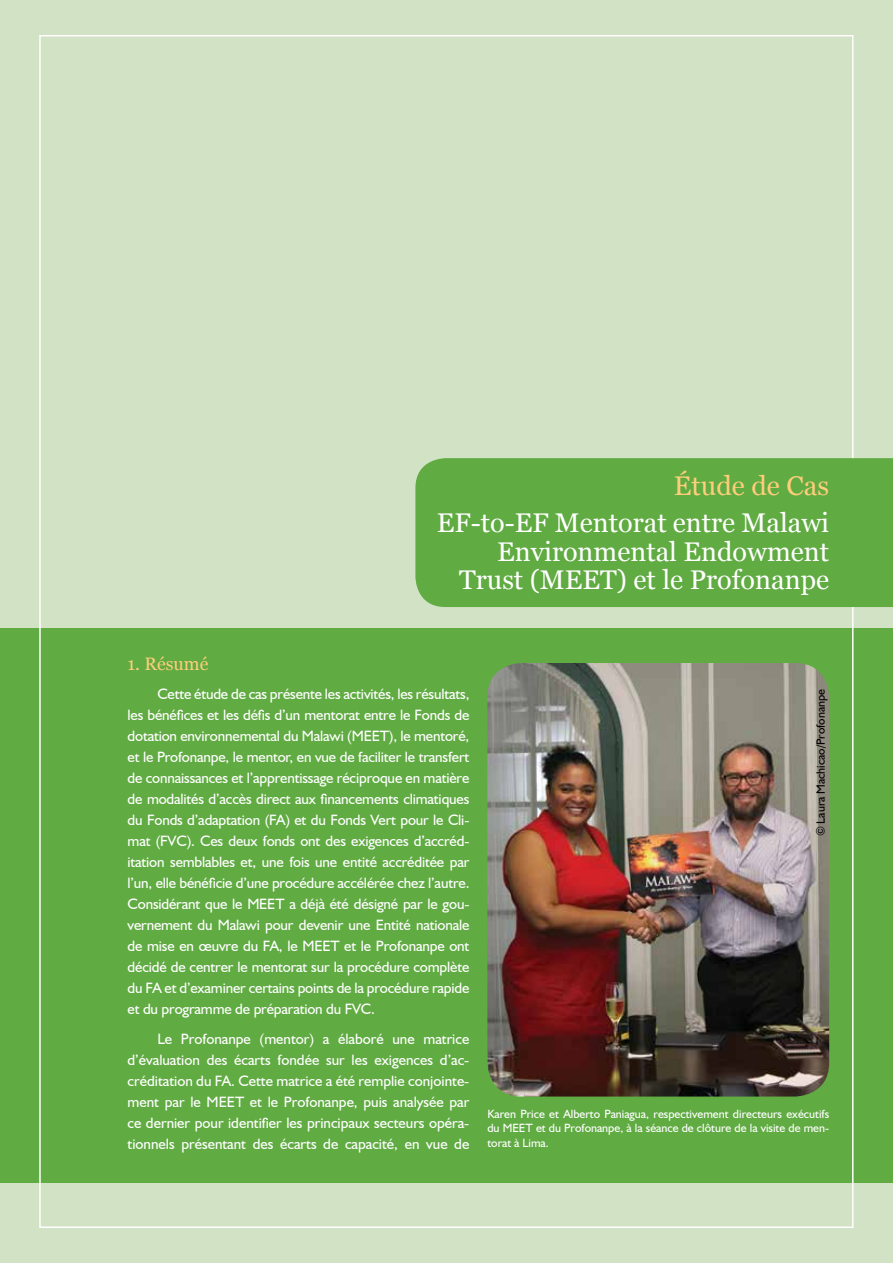
<style>
.page{position:relative;width:893px;height:1263px;background:#d2e2c5}
.page>*{position:absolute;margin:0;border:0;box-sizing:border-box;transform-origin:0 0}
.t1{font:27px/28.5px "Georgia";color:#fff;text-align:right}
.t2{font:27px "Georgia";color:#ffce7b}
.t3{font:18px "Georgia";color:#ffce7b}
.t4{font:15px/21px "Humanist 521 BT";letter-spacing:-.005em;color:#fff;text-align:justify}
.t5{font:12px/14.4px "Humanist 521 BT";color:#fff;text-align:justify}
.t6{font:12px "Humanist 521 BT";color:#000}
</style>
<div class="page">
<div style="left:0;top:628px;width:893px;height:554px;background:#60ab42"></div>
<div style="left:415px;top:458px;width:478px;height:149px;background:#60ab42"></div>
<img style="left:487px;top:663px;width:342px;height:433px">
<h1 class="t2" style="left:674px;top:469px;width:157px">Étude de Cas</h1>
<h1 class="t1" style="left:437px;top:509px;width:394px">EF-to-EF Mentorat entre Malawi<br>Environmental Endowment<br>Trust (MEET) et le Profonanpe</h1>
<p class="t3" style="left:128px;top:652px;width:82px">1. Résumé</p>
<p class="t4" style="left:128px;top:683px;width:343px;text-indent:30px">Cette étude de cas présente les activités, les résultats, les bénéfices et les défis d’un mentorat entre le Fonds de dotation environnemental du Malawi (MEET), le mentoré, et le Profonanpe, le mentor, en vue de faciliter le transfert de connaissances et l’apprentissage réciproque en matière de modalités d’accès direct aux financements climatiques du Fonds d’adaptation (FA) et du Fonds Vert pour le Cli&shy;mat (FVC). Ces deux fonds ont des exigences d’accréd&shy;itation semblables et, une fois une entité accréditée par l’un, elle bénéficie d’une procédure accélérée chez l’autre.<br>Considérant que le MEET a déjà été désigné par le gou&shy;vernement du Malawi pour devenir une Entité nationale de mise en œuvre du FA, le MEET et le Profonanpe ont décidé de centrer le mentorat sur la procédure complète du FA et d’examiner certains points de la procédure rapide et du programme de préparation du FVC.</p>
<p class="t4" style="left:128px;top:1028px;width:343px;text-indent:30px">Le Profonanpe (mentor) a élaboré une matrice d’évaluation des écarts fondée sur les exigences d’ac&shy;créditation du FA. Cette matrice a été remplie conjointe&shy;ment par le MEET et le Profonanpe, puis analysée par ce dernier pour identifier les principaux secteurs opéra&shy;tionnels présentant des écarts de capacité, en vue de</p>
<p class="t6" style="left:813px;top:836px;width:149px;rotate:-90deg">© Laura Machicao/Profonanpe</p>
<p class="t5" style="left:487px;top:1106px;width:343px">Karen Price et Alberto Paniagua, respectivement directeurs exécutifs du MEET et du Profonanpe, à la séance de clôture de la visite de men&shy;torat à Lima.</p>
</div>
